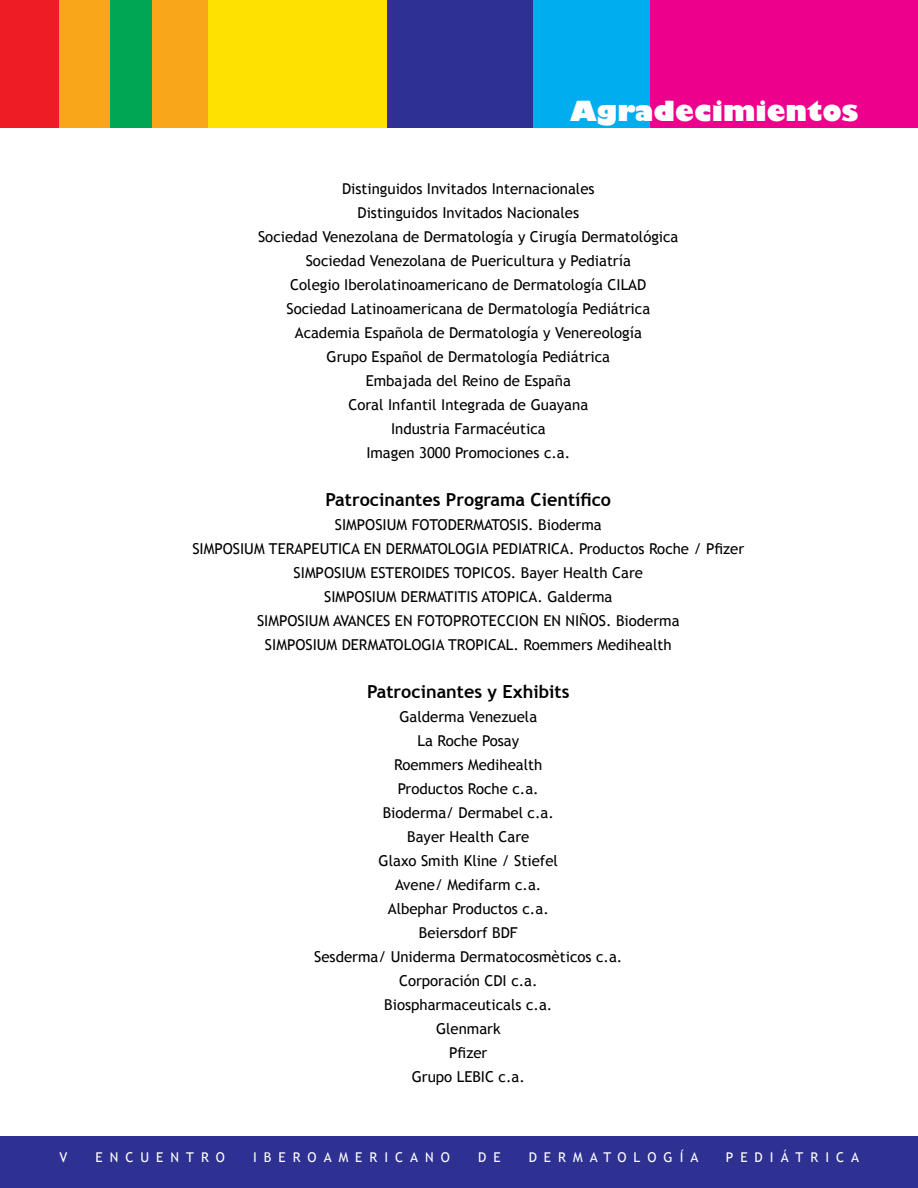
<style>
.page{position:relative;width:918px;height:1188px;background:#fff}
.page>*{position:absolute;margin:0;border:0;box-sizing:border-box;transform-origin:0 0}
.t1{font:800 27px "Gill Sans";color:#fff}
.t2{font:700 18px "Trebuchet MS";color:#000}
.t3{font:15px/24px "Trebuchet MS";color:#000;text-align:center}
.t4{font:13.5px "Trebuchet MS";letter-spacing:.52em;color:#fff}
</style>
<div class="page">
<div style="left:0;top:0;width:85px;height:127px;background:#ed1d24"></div>
<div style="left:60px;top:0;width:78px;height:127px;background:#faa61a"></div>
<div style="left:110px;top:0;width:49px;height:127px;background:#00a651"></div>
<div style="left:153px;top:0;width:70px;height:127px;background:#faa61a"></div>
<div style="left:208px;top:0;width:191px;height:127px;background:#ffe100"></div>
<div style="left:387px;top:0;width:191px;height:127px;background:#2e3092"></div>
<div style="left:0;top:1137px;width:918px;height:51px;background:#2e3092"></div>
<div style="left:533px;top:0;width:140px;height:127px;background:#00aeef"></div>
<div style="left:650px;top:0;width:268px;height:127px;background:#ec008c"></div>
<h1 class="t1" style="left:570px;top:94px;width:290px">Agradecimientos</h1>
<p class="t3" style="left:258px;top:177px;width:422px">Distinguidos Invitados Internacionales<br>Distinguidos Invitados Nacionales<br>Sociedad Venezolana de Dermatología y Cirugía Dermatológica Sociedad Venezolana de Puericultura y Pediatría<br>Colegio Iberolatinoamericano de Dermatología CILAD<br>Sociedad Latinoamericana de Dermatología Pediátrica Academia Española de Dermatología y Venereología<br>Grupo Español de Dermatología Pediátrica<br>Embajada del Reino de España<br>Coral Infantil Integrada de Guayana<br>Industria Farmacéutica<br>Imagen 3000 Promociones c.a.</p>
<p class="t2" style="left:326px;top:489px;width:287px">Patrocinantes Programa Científico</p>
<p class="t3" style="left:192px;top:513px;width:553px">SIMPOSIUM FOTODERMATOSIS. Bioderma<br>SIMPOSIUM TERAPEUTICA EN DERMATOLOGIA PEDIATRICA. Productos Roche / Pfizer SIMPOSIUM ESTEROIDES TOPICOS. Bayer Health Care<br>SIMPOSIUM DERMATITIS ATOPICA. Galderma<br>SIMPOSIUM AVANCES EN FOTOPROTECCION EN NIÑOS. Bioderma<br>SIMPOSIUM DERMATOLOGIA TROPICAL. Roemmers Medihealth</p>
<p class="t2" style="left:367px;top:681px;width:204px">Patrocinantes y Exhibits</p>
<p class="t3" style="left:314px;top:705px;width:310px">Galderma Venezuela<br>La Roche Posay<br>Roemmers Medihealth<br>Productos Roche c.a.<br>Bioderma/ Dermabel c.a.<br>Bayer Health Care<br>Glaxo Smith Kline / Stiefel<br>Avene/ Medifarm c.a.<br>Albephar Productos c.a.<br>Beiersdorf BDF<br>Sesderma/ Uniderma Dermatocosmèticos c.a.<br>Corporación CDI c.a.<br>Biospharmaceuticals c.a.<br>Glenmark<br>Pfizer<br>Grupo LEBIC c.a.</p>
<p class="t4" style="left:60px;top:1149px;width:9px">V</p>
<p class="t4" style="left:96px;top:1149px;width:131px">ENCUENTRO</p>
<p class="t4" style="left:253px;top:1149px;width:198px">IBEROAMERICANO</p>
<p class="t4" style="left:478px;top:1149px;width:24px">D E</p>
<p class="t4" style="left:529px;top:1149px;width:171px">DERMATOLOGÍA</p>
<p class="t4" style="left:726px;top:1149px;width:135px">PEDIÁTRICA</p>
</div>
